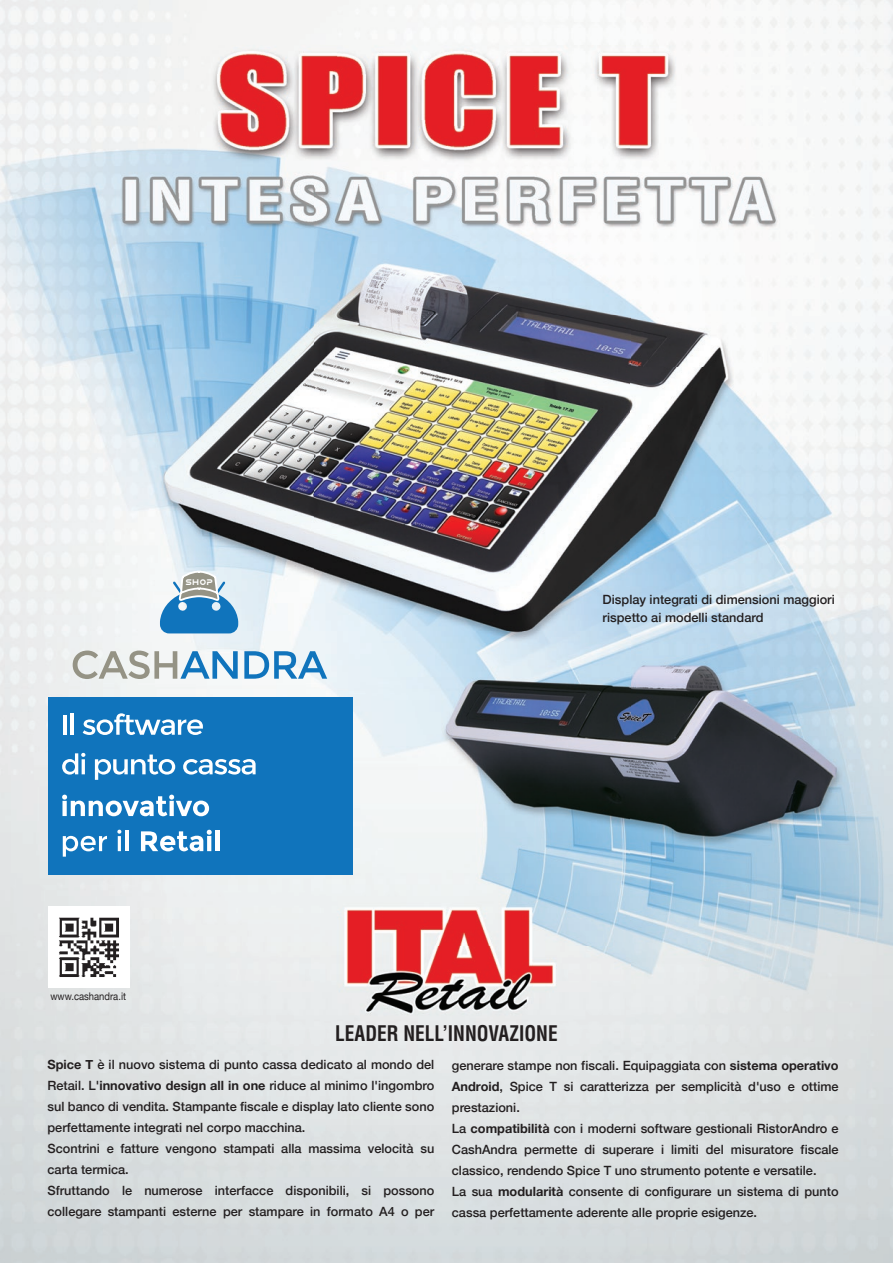
<style>
.page{position:relative;width:893px;height:1263px;background:#fff}
.page>*{position:absolute;margin:0;border:0;box-sizing:border-box;transform-origin:0 0}
.t1{font:700 condensed 21px "Helvetica LT";color:#231f20;scale:.92 1}
.t2{font:500 12.75px/21px "Helvetica Neue";color:#231f20}
.t3{font:10.5px "Helvetica Neue";color:#231f20;scale:.9 1}
.t4{font:8.4px "I Droid";color:#fff}
.s1{font-weight:700}
</style>
<div class="page">
<img style="left:0;top:0;width:893px;height:1263px">
<div style="left:48px;top:697px;width:304px;height:177px;background:#1074bc"></div>
<hr style="left:63px;top:715px;width:4px;height:20px;background:#fff">
<hr style="left:71px;top:714px;width:3px;height:21px;background:#fff">
<svg style="left:83px;top:713px;width:120px;height:22px"></svg>
<svg style="left:62px;top:753px;width:23px;height:21px"></svg>
<svg style="left:95px;top:754px;width:80px;height:26px"></svg>
<svg style="left:183px;top:759px;width:73px;height:15px"></svg>
<svg style="left:73px;top:650px;width:165px;height:29px"></svg>
<svg style="left:244px;top:651px;width:83px;height:28px"></svg>
<svg style="left:160px;top:571px;width:78px;height:62px"></svg>
<img style="left:49px;top:907px;width:80px;height:80px">
<svg style="left:62px;top:795px;width:147px;height:21px"></svg>
<svg style="left:63px;top:836px;width:44px;height:21px"></svg>
<svg style="left:117px;top:830px;width:4px;height:21px"></svg>
<hr style="left:125px;top:830px;width:4px;height:21px;background:#fff">
<svg style="left:141px;top:830px;width:71px;height:21px"></svg>
<div style="left:215px;top:830px;width:5px;height:21px;background:#fff"></div>
<p class="t4" style="left:186px;top:577px;width:28px">SHOP</p>
<p class="t3" style="left:50px;top:988px;width:85px">www.cashandra.it</p>
<p class="t2" style="left:603px;top:590px;width:234px;line-height:18px">Display integrati di dimensioni maggiori rispetto ai modelli standard</p>
<h1 class="t1" style="left:335px;top:1020px;width:243px">LEADER NELL’INNOVAZIONE</h1>
<p class="t2" style="left:48px;top:1053px;width:388px"><span class="s1">Spice T</span> è il nuovo sistema di punto cassa dedicato al mondo del Retail. L'<span class="s1">innovativo design all in one</span> riduce al minimo l'ingombro sul banco di vendita. Stampante fiscale e display lato cliente sono perfettamente integrati nel corpo macchina.<br>Scontrini e fatture vengono stampati alla massima velocità su carta termica.<br>Sfruttando le numerose interfacce disponibili, si possono collegare stampanti esterne per stampare in formato A4 o per</p>
<p class="t2" style="left:452px;top:1054px;width:388px">generare stampe non fiscali. Equipaggiata con <span class="s1">sistema operativo Android</span>, Spice T si caratterizza per semplicità d'uso e ottime prestazioni.<br>La <span class="s1">compatibilità</span> con i moderni software gestionali RistorAndro e CashAndra permette di superare i limiti del misuratore fiscale classico, rendendo Spice T uno strumento potente e versatile.<br>La sua <span class="s1">modularità</span> consente di configurare un sistema di punto cassa perfettamente aderente alle proprie esigenze.</p>
</div>
